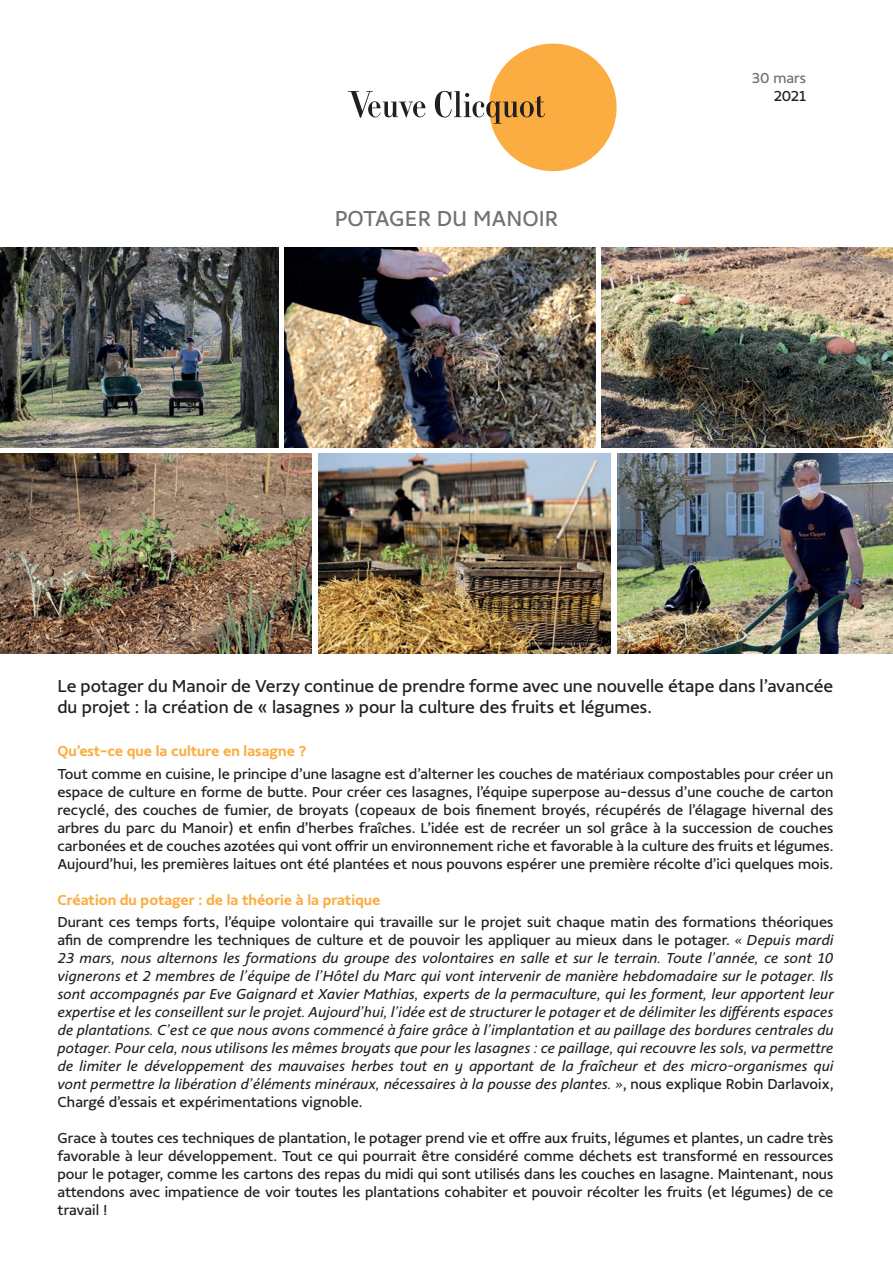
<style>
.page{position:relative;width:893px;height:1263px;background:#fff}
.page>*{position:absolute;margin:0;border:0;box-sizing:border-box;transform-origin:0 0}
.t1{font:22.5px "Veuve Clicquot Sans";color:#717074}
.t2{font:18px/21.6px "Veuve Clicquot Sans";color:#231f20}
.t3{font:italic 15px/18px "Veuve Clicquot Sans";color:#231f20;text-align:justify}
.t4{font:15px/18px "Veuve Clicquot Sans";color:#231f20;text-align:justify}
.t5{font:700 15px "Veuve Clicquot Sans";color:#fbad41}
.t6{font:15px "Veuve Clicquot Sans";color:#717074}
.s1{font-style:normal}
</style>
<div class="page">
<div style="left:489px;top:44px;width:128px;height:127px;background:#fbad41;border-radius:50%"></div>
<svg style="left:348px;top:91px;width:197px;height:33px"></svg>
<img style="left:285px;top:248px;width:310px;height:199px">
<img style="left:0;top:248px;width:279px;height:199px">
<img style="left:0;top:453px;width:312px;height:200px">
<img style="left:601px;top:248px;width:292px;height:199px">
<img style="left:319px;top:453px;width:292px;height:200px">
<img style="left:618px;top:453px;width:275px;height:200px">
<h1 class="t1" style="left:335px;top:206px;width:225px">POTAGER DU MANOIR</h1>
<p class="t6" style="left:752px;top:70px;width:56px">30 mars</p>
<p class="t4" style="left:774px;top:88px;width:34px">2021</p>
<p class="t2" style="left:57px;top:675px;width:777px">Le potager du Manoir de Verzy continue de prendre forme avec une nouvelle étape dans l’avancée du projet : la création de « lasagnes » pour la culture des fruits et légumes.</p>
<p class="t5" style="left:57px;top:742px;width:250px">Qu’est-ce que la culture en lasagne ?</p>
<p class="t4" style="left:57px;top:765px;width:778px">Tout comme en cuisine, le principe d’une lasagne est d’alterner les couches de matériaux compostables pour créer un espace de culture en forme de butte. Pour créer ces lasagnes, l’équipe superpose au-dessus d’une couche de carton recyclé, des couches de fumier, de broyats (copeaux de bois finement broyés, récupérés de l’élagage hivernal des arbres du parc du Manoir) et enfin d’herbes fraîches. L’idée est de recréer un sol grâce à la succession de couches carbonées et de couches azotées qui vont offrir un environnement riche et favorable à la culture des fruits et légumes.<br>Aujourd’hui, les premières laitues ont été plantées et nous pouvons espérer une première récolte d’ici quelques mois.</p>
<p class="t5" style="left:57px;top:891px;width:325px">Création du potager : de la théorie à la pratique</p>
<p class="t3" style="left:57px;top:913px;width:778px"><span class="s1">Durant ces temps forts, l’équipe volontaire qui travaille sur le projet suit chaque matin des formations théoriques afin de comprendre les techniques de culture et de pouvoir les appliquer au mieux dans le potager.</span> « Depuis mardi 23 mars, nous alternons les formations du groupe des volontaires en salle et sur le terrain. Toute l’année, ce sont 10 vignerons et 2 membres de l’équipe de l’Hôtel du Marc qui vont intervenir de manière hebdomadaire sur le potager. Ils sont accompagnés par Eve Gaignard et Xavier Mathias, experts de la permaculture, qui les forment, leur apportent leur expertise et les conseillent sur le projet. Aujourd’hui, l’idée est de structurer le potager et de délimiter les différents espaces de plantations. C’est ce que nous avons commencé à faire grâce à l’implantation et au paillage des bordures centrales du potager. Pour cela, nous utilisons les mêmes broyats que pour les lasagnes : ce paillage, qui recouvre les sols, va permettre de limiter le développement des mauvaises herbes tout en y apportant de la fraîcheur et des micro-organismes qui vont permettre la libération d’éléments minéraux, nécessaires à la pousse des plantes. »<span class="s1">, nous explique Robin Darlavoix, Chargé d’essais et expérimentations vignoble.</span></p>
<p class="t4" style="left:57px;top:1129px;width:778px">Grace à toutes ces techniques de plantation, le potager prend vie et offre aux fruits, légumes et plantes, un cadre très favorable à leur développement. Tout ce qui pourrait être considéré comme déchets est transformé en ressources pour le potager, comme les cartons des repas du midi qui sont utilisés dans les couches en lasagne. Maintenant, nous attendons avec impatience de voir toutes les plantations cohabiter et pouvoir récolter les fruits (et légumes) de ce travail !</p>
</div>
